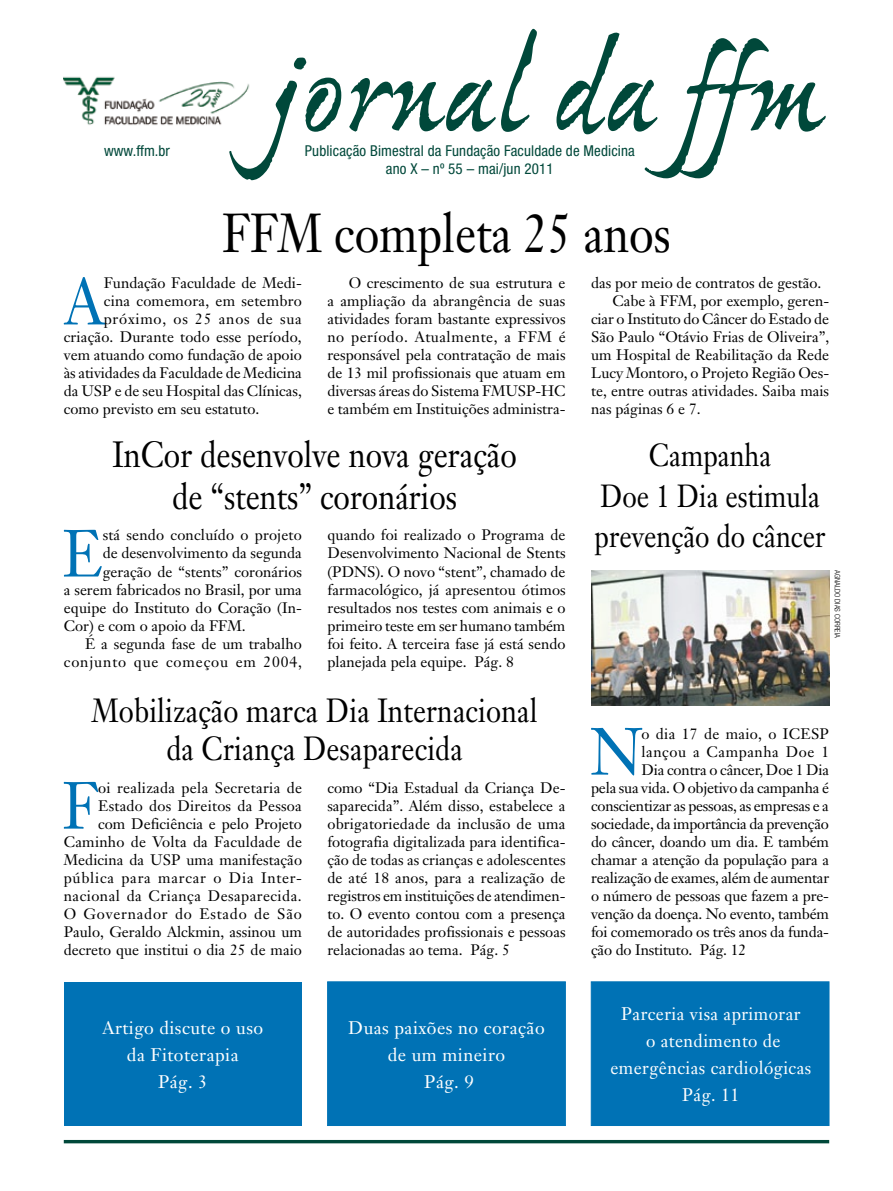
<style>
.page{position:relative;width:893px;height:1191px;background:#fff}
.page>*{position:absolute;margin:0;border:0;box-sizing:border-box;transform-origin:0 0}
.t1{font:135px "Ex Ponto MM 450";letter-spacing:.01em;color:#00483a}
.t2{font:65.55px "Janson Text";color:#0072b5;scale:.9 1}
.t3{font:54px "Janson Text";color:#000;scale:.85 1}
.t4{font:36px/42px "Janson Text";color:#000;text-align:center;scale:.85 1}
.t5{font:33px/37.5px "Janson Text";letter-spacing:.005em;color:#000;text-align:center;scale:.85 1}
.t6{font:31.5px/40.5px "Janson Text";color:#000;text-align:center;scale:.85 1}
.t7{font:18px/27px "Janson Text";letter-spacing:.025em;color:#fff;text-align:center}
.t8{font:18px/27px "Janson Text";letter-spacing:.025em;color:#fff;text-align:center;scale:.96 1}
.t9{font:15px/18px "Janson Text";color:#000;text-align:justify}
.t10{font:condensed 15px/18px "Helvetica Neue";letter-spacing:.01em;color:#00483a;text-align:center}
.t11{font:15px "Janson Text";letter-spacing:.055em;color:#000}
.t12{font:15px "Janson Text";letter-spacing:.05em;color:#000}
.t13{font:15px "Janson Text";letter-spacing:.02em;color:#000}
.t14{font:15px "Janson Text";letter-spacing:.035em;color:#000}
.t15{font:300 condensed 7.5px "Helvetica Neue";color:#000}
</style>
<div class="page">
<svg style="left:63px;top:1139px;width:767px;height:5px"></svg>
<img style="left:64px;top:76px;width:186px;height:49px">
<div style="left:591px;top:981px;width:238px;height:144px;background:#0072b5;border:1px solid #0072b5"></div>
<div style="left:327px;top:981px;width:239px;height:144px;background:#0072b5;border:1px solid #0072b5"></div>
<div style="left:64px;top:981px;width:238px;height:144px;background:#0072b5"></div>
<img style="left:591px;top:570px;width:238px;height:135px">
<p class="t10" style="left:104px;top:142px;width:67px">www.ffm.br</p>
<h1 class="t1" style="left:270px;top:24px;width:552px">jornal da ffm</h1>
<p class="t10" style="left:305px;top:142px;width:332px">Publicação Bimestral da Fundação Faculdade de Medicina ano X – nº 55 – mai/jun 2011</p>
<h3 class="t3" style="left:222px;top:199px;width:529px">FFM completa 25 anos</h3>
<p class="t9" style="left:327px;top:274px;width:240px;text-indent:21px">O crescimento de sua estrutura e a ampliação da abrangência de suas atividades foram bastante expressivos no período. Atualmente, a FFM é responsável pela contratação de mais de 13 mil profissionais que atuam em diversas áreas do Sistema FMUSP-HC e também em Instituições administra-</p>
<h2 class="t2" style="left:64px;top:260px;width:45px">A</h2>
<p class="t9" style="left:104px;top:274px;width:200px">Fundação Faculdade de Medi-</p>
<p class="t9" style="left:591px;top:274px;width:232px">das por meio de contratos de gestão.</p>
<p class="t9" style="left:612px;top:292px;width:218px">Cabe à FFM, por exemplo, geren-</p>
<p class="t9" style="left:591px;top:310px;width:239px">ciar o Instituto do Câncer do Estado de</p>
<p class="t9" style="left:591px;top:328px;width:240px">São Paulo “Otávio Frias de Oliveira”,</p>
<p class="t9" style="left:591px;top:346px;width:240px">um Hospital de Reabilitação da Rede</p>
<p class="t9" style="left:591px;top:364px;width:240px">Lucy Montoro, o Projeto Região Oes-</p>
<p class="t9" style="left:591px;top:382px;width:240px">te, entre outras atividades. Saiba mais</p>
<p class="t9" style="left:591px;top:400px;width:111px">nas páginas 6 e 7.</p>
<p class="t9" style="left:104px;top:292px;width:199px">cina comemora, em setembro</p>
<p class="t12" style="left:104px;top:310px;width:200px">próximo, os 25 anos de sua</p>
<p class="t9" style="left:64px;top:328px;width:240px">criação. Durante todo esse período,</p>
<p class="t9" style="left:64px;top:346px;width:240px">vem atuando como fundação de apoio</p>
<p class="t9" style="left:64px;top:364px;width:240px">às atividades da Faculdade de Medicina</p>
<p class="t9" style="left:64px;top:382px;width:240px">da USP e de seu Hospital das Clínicas,</p>
<p class="t9" style="left:64px;top:400px;width:197px">como previsto em seu estatuto.</p>
<h3 class="t4" style="left:112px;top:433px;width:477px">InCor desenvolve nova geração de “stents” coronários</h3>
<h2 class="t2" style="left:62px;top:512px;width:46px">E</h2>
<p class="t9" style="left:103px;top:526px;width:201px">stá sendo concluído o projeto</p>
<p class="t9" style="left:103px;top:544px;width:201px">de desenvolvimento da segunda</p>
<p class="t9" style="left:103px;top:562px;width:201px">geração de “stents” coronários</p>
<p class="t9" style="left:64px;top:580px;width:239px">a serem fabricados no Brasil, por uma</p>
<p class="t9" style="left:64px;top:598px;width:240px">equipe do Instituto do Coração (In-</p>
<p class="t9" style="left:64px;top:616px;width:183px">Cor) e com o apoio da FFM.</p>
<p class="t9" style="left:85px;top:634px;width:218px">É a segunda fase de um trabalho</p>
<p class="t11" style="left:64px;top:652px;width:240px">conjunto que começou em 2004,</p>
<p class="t9" style="left:328px;top:526px;width:240px">quando foi realizado o Programa de Desenvolvimento Nacional de Stents (PDNS). O novo “stent”, chamado de farmacológico, já apresentou ótimos resultados nos testes com animais e o primeiro teste em ser humano também foi feito. A terceira fase já está sendo planejada pela equipe. Pág. 8</p>
<h3 class="t5" style="left:92px;top:692px;width:526px">Mobilização marca Dia Internacional da Criança Desaparecida</h3>
<h2 class="t2" style="left:62px;top:764px;width:42px">F</h2>
<p class="t9" style="left:64px;top:778px;width:240px;text-align:right">oi realizada pela Secretaria de<br>Estado dos Direitos da Pessoa<br>com Deficiência e pelo Projeto<br>Caminho de Volta da Faculdade de<br>Medicina da USP uma manifestação pública para marcar o Dia Inter&shy;nacional da Criança Desaparecida.<br>O Governador do Estado de São<br>Paulo, Geraldo Alckmin, assinou um decreto que institui o dia 25 de maio</p>
<p class="t9" style="left:327px;top:778px;width:240px">como “Dia Estadual da Criança De&shy;saparecida”. Além disso, estabelece a obrigatoriedade da inclusão de uma fotografia digitalizada para identifica&shy;ção de todas as crianças e adolescentes de até 18 anos, para a realização de registros em instituições de atendimen&shy;to. O evento contou com a presença de autoridades profissionais e pessoas relacionadas ao tema. Pág. 5</p>
<p class="t7" style="left:103px;top:1013px;width:162px">Artigo discute o uso da Fitoterapia<br>Pág. 3</p>
<p class="t7" style="left:348px;top:1014px;width:198px">Duas paixões no coração de um mineiro<br>Pág. 9</p>
<h3 class="t6" style="left:595px;top:435px;width:273px">Campanha<br>Doe 1 Dia estimula prevenção do câncer</h3>
<p class="t15" style="left:842px;top:570px;width:69px;rotate:90deg">AGNALDO DIAS CORREIA</p>
<h2 class="t2" style="left:591px;top:710px;width:58px">N</h2>
<p class="t13" style="left:641px;top:724px;width:159px">o dia 17 de maio, o Icesp</p>
<p class="t14" style="left:641px;top:742px;width:189px">lançou a Campanha Doe 1</p>
<p class="t9" style="left:641px;top:760px;width:189px">Dia contra o câncer, Doe 1 Dia</p>
<p class="t9" style="left:591px;top:778px;width:239px">pela sua vida. O objetivo da campanha é</p>
<p class="t9" style="left:591px;top:796px;width:239px">conscientizar as pessoas, as empresas e a</p>
<p class="t9" style="left:591px;top:814px;width:239px">sociedade, da importância da prevenção</p>
<p class="t9" style="left:591px;top:832px;width:239px">do câncer, doando um dia. E também</p>
<p class="t9" style="left:591px;top:850px;width:240px">chamar a atenção da população para a</p>
<p class="t9" style="left:591px;top:868px;width:240px">realização de exames, além de aumentar</p>
<p class="t9" style="left:591px;top:886px;width:239px">o número de pessoas que fazem a pre-</p>
<p class="t9" style="left:591px;top:904px;width:240px">venção da doença. No evento, também</p>
<p class="t9" style="left:591px;top:922px;width:239px">foi comemorado os três anos da funda-</p>
<p class="t9" style="left:591px;top:940px;width:157px">ção do Instituto. Pág. 12</p>
<p class="t8" style="left:610px;top:1000px;width:211px">Parceria visa aprimorar<br>o atendimento de emergências cardiológicas<br>Pág. 11</p>
</div>
